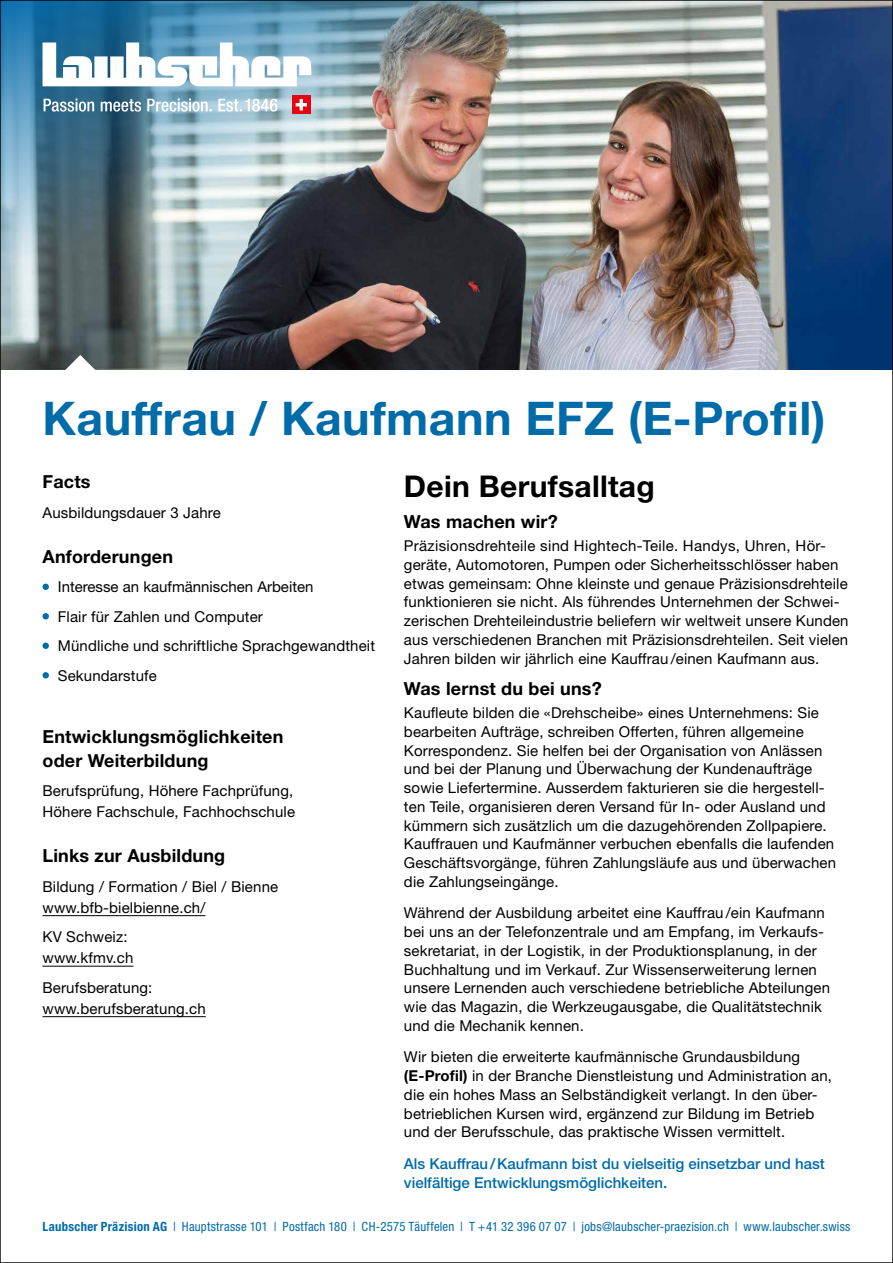
<style>
.page{position:relative;width:893px;height:1263px;background:#fff}
.page>*{position:absolute;margin:0;border:0;box-sizing:border-box;transform-origin:0 0}
.t1{font:700 46.5px "Helvetica Neue LT Std";letter-spacing:.01em;color:#006ba9}
.t2{font:700 30px "Helvetica Neue LT Std";letter-spacing:.01em;color:#000}
.t3{font:700 18px/24px "Helvetica Neue LT Std";letter-spacing:.01em;color:#000}
.t4{font:15px/18.8px "Helvetica Neue LT Std";letter-spacing:.01em;color:#000}
.t5{font:500 15px/18.8px "Helvetica Neue LT Std";color:#006ba9}
.t6{font:condensed 12.75px "Helvetica Neue LT Std";letter-spacing:.02em;color:#006ba9}
.s1{font-weight:700}
</style>
<div class="page">
<img style="left:797px;top:2px;width:94px;height:368px">
<hr style="left:43px;top:915px;width:162px;height:1px;background:#000">
<hr style="left:43px;top:966px;width:90px;height:1px;background:#000">
<hr style="left:43px;top:1016px;width:163px;height:1px;background:#000">
<svg style="left:43px;top:584px;width:6px;height:6px"></svg>
<svg style="left:43px;top:613px;width:6px;height:6px"></svg>
<svg style="left:43px;top:643px;width:6px;height:6px"></svg>
<svg style="left:43px;top:672px;width:6px;height:6px"></svg>
<img style="left:2px;top:2px;width:795px;height:368px">
<svg style="left:65px;top:355px;width:30px;height:15px"></svg>
<svg style="left:44px;top:99px;width:233px;height:13px"></svg>
<div style="left:292px;top:95px;width:19px;height:19px;background:#e30512"></div>
<svg style="left:296px;top:99px;width:11px;height:11px"></svg>
<svg style="left:43px;top:43px;width:268px;height:43px"></svg>
<h1 class="t1" style="left:43px;top:390px;width:784px">Kauffrau / Kaufmann EFZ (E-Profil)</h1>
<p class="t3" style="left:43px;top:469px;width:50px">Facts</p>
<p class="t4" style="left:43px;top:503px;width:180px">Ausbildungsdauer 3 Jahre</p>
<p class="t3" style="left:43px;top:544px;width:132px">Anforderungen</p>
<p class="t4" style="left:58px;top:572px;width:319px;line-height:29.5px">Interesse an kaufmännischen Arbeiten<br>Flair für Zahlen und Computer<br>Mündliche und schriftliche Sprachgewandtheit Sekundarstufe</p>
<p class="t3" style="left:43px;top:724px;width:242px">Entwicklungsmöglichkeiten oder Weiterbildung</p>
<p class="t4" style="left:43px;top:780px;width:254px;line-height:21px">Berufsprüfung, Höhere Fachprüfung,<br>Höhere Fachschule, Fachhochschule</p>
<p class="t3" style="left:43px;top:843px;width:184px">Links zur Ausbildung</p>
<p class="t4" style="left:43px;top:876px;width:237px;line-height:21px">Bildung / Formation / Biel / Bienne www.bfb-bielbienne.ch/</p>
<p class="t4" style="left:43px;top:926px;width:92px;line-height:21px">KV Schweiz: www.kfmv.ch</p>
<p class="t4" style="left:43px;top:977px;width:165px;line-height:21px">Berufsberatung: www.berufsberatung.ch</p>
<h2 class="t2" style="left:404px;top:467px;width:252px">Dein Berufsalltag</h2>
<p class="t3" style="left:404px;top:509px;width:155px">Was machen wir?</p>
<p class="t4" style="left:404px;top:536px;width:446px">Präzisionsdrehteile sind Hightech-Teile. Handys, Uhren, Hör&shy;geräte, Automotoren, Pumpen oder Sicherheitsschlösser haben etwas gemeinsam: Ohne kleinste und genaue Präzisionsdrehteile funktionieren sie nicht. Als führendes Unternehmen der Schwei&shy;zerischen Drehteileindustrie beliefern wir weltweit unsere Kunden aus verschiedenen Branchen mit Präzisionsdrehteilen. Seit vielen Jahren bilden wir jährlich eine Kauffrau /einen Kaufmann aus.</p>
<p class="t3" style="left:404px;top:676px;width:199px">Was lernst du bei uns?</p>
<p class="t4" style="left:404px;top:703px;width:434px">Kaufleute bilden die «Drehscheibe» eines Unternehmens: Sie bearbeiten Aufträge, schreiben Offerten, führen allgemeine Korrespondenz. Sie helfen bei der Organisation von Anlässen und bei der Planung und Überwachung der Kundenaufträge sowie Liefertermine. Ausserdem fakturieren sie die hergestell&shy;ten Teile, organisieren deren Versand für In- oder Ausland und kümmern sich zusätzlich um die dazugehörenden Zollpapiere.<br>Kauffrauen und Kaufmänner verbuchen ebenfalls die laufenden Geschäftsvorgänge, führen Zahlungsläufe aus und überwachen die Zahlungseingänge.</p>
<p class="t4" style="left:404px;top:903px;width:428px">Während der Ausbildung arbeitet eine Kauffrau /ein Kaufmann bei uns an der Telefonzentrale und am Empfang, im Verkaufs&shy;sekretariat, in der Logistik, in der Produktionsplanung, in der Buchhaltung und im Verkauf. Zur Wissenserweiterung lernen unsere Lernenden auch verschiedene betriebliche Abteilungen wie das Magazin, die Werkzeugausgabe, die Qualitätstechnik und die Mechanik kennen.</p>
<p class="t4" style="left:404px;top:1047px;width:430px">Wir bieten die erweiterte kaufmännische Grundausbildung <span class="s1">(E-Profil)</span> in der Branche Dienstleistung und Administration an, die ein hohes Mass an Selbständigkeit verlangt. In den über&shy;betrieblichen Kursen wird, ergänzend zur Bildung im Betrieb und der Berufsschule, das praktische Wissen vermittelt.</p>
<p class="t5" style="left:404px;top:1154px;width:422px">Als Kauffrau/Kaufmann bist du vielseitig einsetzbar und hast vielfältige Entwicklungsmöglichkeiten.</p>
<p class="t6" style="left:43px;top:1219px;width:809px"><span class="s1">Laubscher Präzision AG</span> | Hauptstrasse 101 | Postfach 180 | CH-2575 Täuffelen | T +41 32 396 07 07 | jobs@laubscher-praezision.ch | www.laubscher.swiss</p>
</div>
